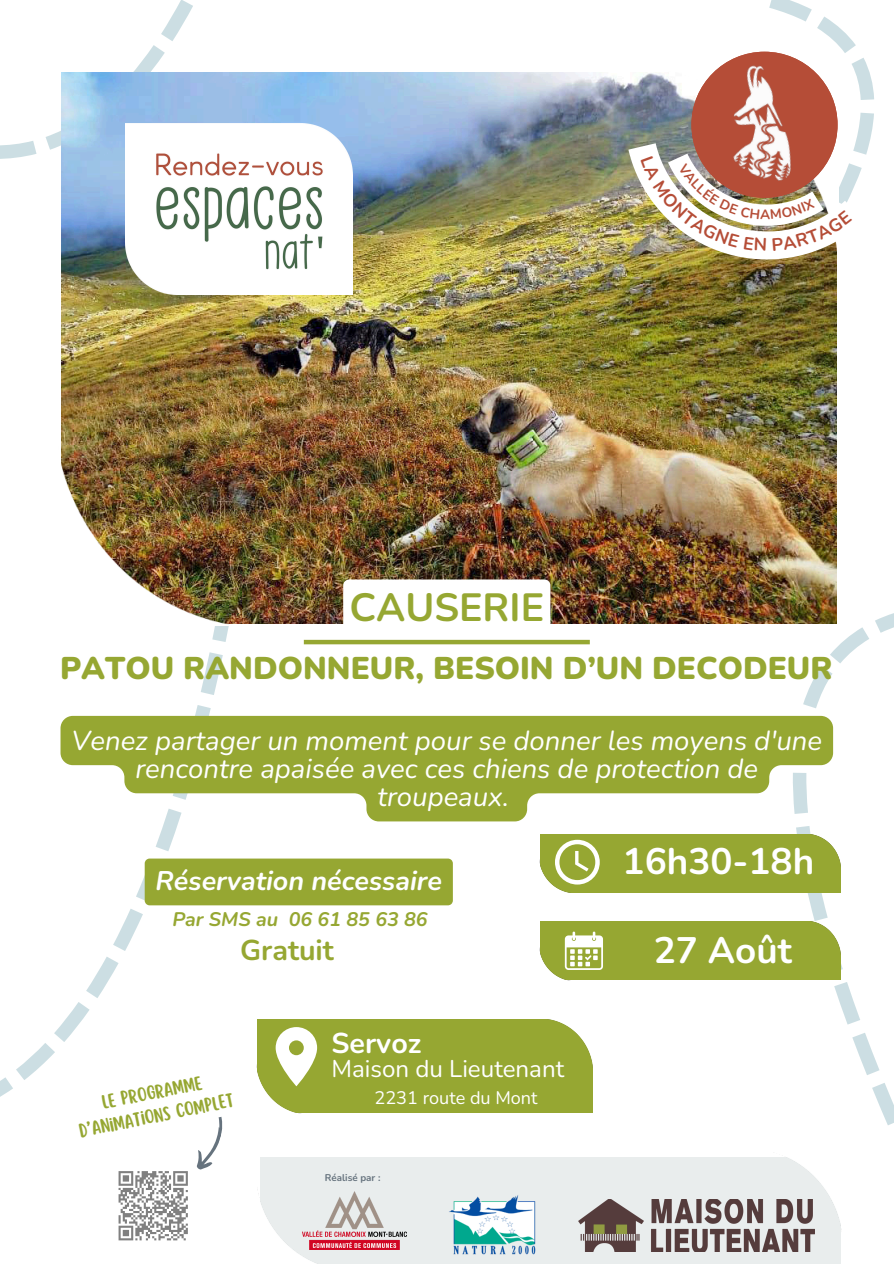
<style>
.page{position:relative;width:894px;height:1264px;background:#fff}
.page>*{position:absolute;margin:0;border:0;box-sizing:border-box;transform-origin:0 0}
.t1{font:700 39.3px "Nunito";color:#96a732}
.t2{font:700 36.75px "Nunito";color:#fff}
.t3{font:900 31.35px "Nunito";color:#96a732}
.t4{font:700 28.65px "Nunito";color:#96a732}
.t5{font:700 28.65px "Nunito";color:#fff}
.t6{font:italic 27.45px/28.2px "Nunito";color:#fff;text-align:center}
.t7{font:italic 700 26.85px "Nunito";color:#fff}
.t8{font:24.15px "Nunito";color:#fff}
.t9{font:italic 700 19.65px "Nunito";color:#96a732}
.t10{font:18.15px "Nunito";color:#fff}
.t11{font:17.4px "Scripter";color:#96a732}
.t12{font:700 9.75px "Nunito";color:#66737e}
</style>
<div class="page">
<svg style="left:0;top:0;width:193px;height:159px"></svg>
<svg style="left:0;top:623px;width:328px;height:491px"></svg>
<svg style="left:750px;top:586px;width:143px;height:539px"></svg>
<img style="left:61px;top:72px;width:775px;height:551px">
<img style="left:55px;top:429px;width:185px;height:196px">
<div style="left:257px;top:1019px;width:335px;height:93px;background:#96a732"></div>
<svg style="left:275px;top:1027px;width:42px;height:53px"></svg>
<img style="left:548px;top:1019px;width:44px;height:42px">
<img style="left:257px;top:1064px;width:45px;height:48px">
<hr style="left:304px;top:640px;width:285px;height:4px;background:#96a732">
<div style="left:539px;top:834px;width:301px;height:58px;background:#96a732"></div>
<svg style="left:555px;top:839px;width:44px;height:45px"></svg>
<div style="left:539px;top:921px;width:301px;height:58px;background:#96a732"></div>
<img style="left:539px;top:859px;width:31px;height:33px">
<img style="left:539px;top:947px;width:31px;height:33px">
<img style="left:811px;top:921px;width:29px;height:27px">
<svg style="left:564px;top:931px;width:39px;height:38px"></svg>
<img style="left:811px;top:834px;width:29px;height:27px">
<div style="left:260px;top:1157px;width:580px;height:106px;background:#e9eded"></div>
<img style="left:788px;top:1157px;width:54px;height:76px">
<img style="left:257px;top:1189px;width:83px;height:74px">
<img style="left:302px;top:1190px;width:105px;height:59px">
<img style="left:578px;top:1199px;width:236px;height:52px">
<div style="left:343px;top:579px;width:207px;height:59px;background:#fff;border-radius:6px"></div>
<svg style="left:60px;top:716px;width:772px;height:105px;fill:#96a732"></svg>
<svg style="left:66px;top:1063px;width:177px;height:178px"></svg>
<div style="left:145px;top:858px;width:308px;height:47px;background:#96a732"></div>
<img style="left:449px;top:1195px;width:87px;height:60px">
<img style="left:126px;top:123px;width:226px;height:171px">
<img style="left:607px;top:0;width:267px;height:298px">
<p class="t1" style="left:349px;top:581px;width:196px">CAUSERIE</p>
<p class="t3" style="left:60px;top:647px;width:773px">PATOU RANDONNEUR, BESOIN D’UN DECODEUR</p>
<p class="t6" style="left:71px;top:726px;width:751px">Venez partager un moment pour se donner les moyens d'une rencontre apaisée avec ces chiens de protection de troupeaux.</p>
<p class="t7" style="left:155px;top:862px;width:288px">Réservation nécessaire</p>
<p class="t9" style="left:172px;top:905px;width:257px">Par SMS au 06 61 85 63 86</p>
<p class="t4" style="left:240px;top:931px;width:95px">Gratuit</p>
<p class="t11" style="left:100px;top:1093px;width:103px;rotate:-11deg">Le programme</p>
<p class="t11" style="left:78px;top:1121px;width:159px;rotate:-11deg">d’animations complet</p>
<p class="t5" style="left:331px;top:1024px;width:91px">Servoz</p>
<p class="t8" style="left:331px;top:1052px;width:234px">Maison du Lieutenant</p>
<p class="t10" style="left:374px;top:1085px;width:164px">2231 route du Mont</p>
<p class="t12" style="left:325px;top:1171px;width:57px">Réalisé par :</p>
<p class="t2" style="left:622px;top:836px;width:193px">16h30-18h</p>
<p class="t2" style="left:653px;top:925px;width:139px">27 Août</p>
</div>
